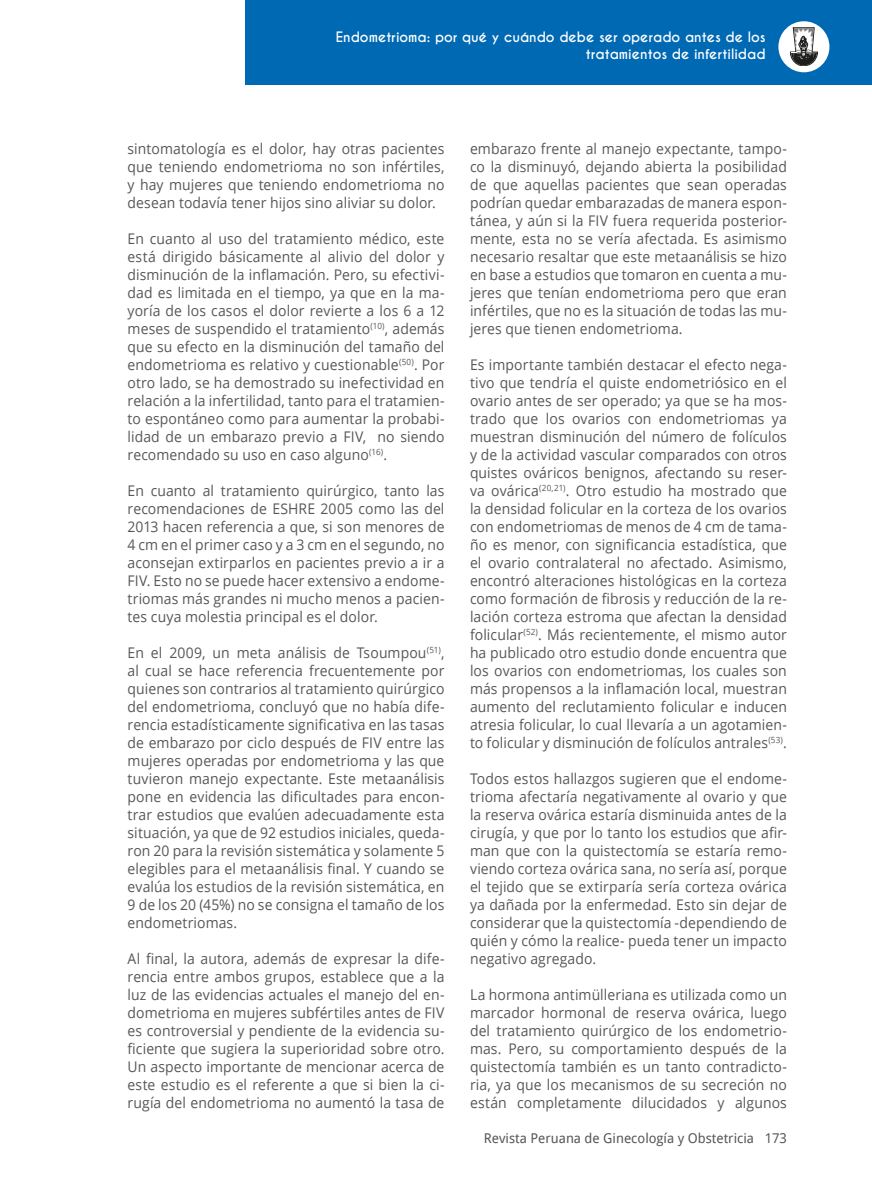
<style>
.page{position:relative;width:872px;height:1191px;background:#fff}
.page>*{position:absolute;margin:0;border:0;box-sizing:border-box;transform-origin:0 0}
.t1{font:14.7px/18px "Open Sans";letter-spacing:.005em;color:#575756;text-align:justify;scale:.95 1}
.t2{font:700 13.5px/16.2px "Caviar Dreams";color:#fff;text-align:right}
.t3{font:13.5px "Droid Sans";color:#575756}
</style>
<div class="page">
<div style="left:246px;top:0;width:626px;height:85px;background:#0069b4"></div>
<div style="left:778px;top:21px;width:51px;height:51px;background:#fff;border-radius:50%"></div>
<svg style="left:790px;top:28px;width:28px;height:38px"></svg>
<p class="t2" style="left:336px;top:30px;width:431px">Endometrioma: por qué y cuándo debe ser operado antes de los tratamientos de infertilidad</p>
<p class="t1" style="left:128px;top:139px;width:335px">sintomatología es el dolor, hay otras pacientes que teniendo endometrioma no son infértiles, y hay mujeres que teniendo endometrioma no desean todavía tener hijos sino aliviar su dolor.</p>
<p class="t1" style="left:128px;top:229px;width:335px">En cuanto al uso del tratamiento médico, este está dirigido básicamente al alivio del dolor y disminución de la inflamación. Pero, su efectivi&shy;dad es limitada en el tiempo, ya que en la ma&shy;yoría de los casos el dolor revierte a los 6 a 12 meses de suspendido el tratamiento<sup>(10)</sup>, además que su efecto en la disminución del tamaño del endometrioma es relativo y cuestionable<sup>(50)</sup>. Por otro lado, se ha demostrado su inefectividad en relación a la infertilidad, tanto para el tratamien&shy;to espontáneo como para aumentar la probabi&shy;lidad de un embarazo previo a FIV, no siendo recomendado su uso en caso alguno<sup>(16)</sup>.</p>
<p class="t1" style="left:128px;top:481px;width:335px">En cuanto al tratamiento quirúrgico, tanto las recomendaciones de ESHRE 2005 como las del 2013 hacen referencia a que, si son menores de 4 cm en el primer caso y a 3 cm en el segundo, no aconsejan extirparlos en pacientes previo a ir a FIV. Esto no se puede hacer extensivo a endome&shy;triomas más grandes ni mucho menos a pacien&shy;tes cuya molestia principal es el dolor.</p>
<p class="t1" style="left:128px;top:643px;width:335px">En el 2009, un meta análisis de Tsoumpou<sup>(51)</sup>, al cual se hace referencia frecuentemente por quienes son contrarios al tratamiento quirúrgico del endometrioma, concluyó que no había dife&shy;rencia estadísticamente significativa en las tasas de embarazo por ciclo después de FIV entre las mujeres operadas por endometrioma y las que tuvieron manejo expectante. Este metaanálisis pone en evidencia las dificultades para encon&shy;trar estudios que evalúen adecuadamente esta situación, ya que de 92 estudios iniciales, queda&shy;ron 20 para la revisión sistemática y solamente 5 elegibles para el metaanálisis final. Y cuando se evalúa los estudios de la revisión sistemática, en 9 de los 20 (45%) no se consigna el tamaño de los endometriomas.</p>
<p class="t1" style="left:128px;top:949px;width:335px">Al final, la autora, además de expresar la dife&shy;rencia entre ambos grupos, establece que a la luz de las evidencias actuales el manejo del en&shy;dometrioma en mujeres subfértiles antes de FIV es controversial y pendiente de la evidencia su&shy;ficiente que sugiera la superioridad sobre otro.<br>Un aspecto importante de mencionar acerca de este estudio es el referente a que si bien la ci&shy;rugía del endometrioma no aumentó la tasa de</p>
<p class="t1" style="left:470px;top:139px;width:335px">embarazo frente al manejo expectante, tampo&shy;co la disminuyó, dejando abierta la posibilidad de que aquellas pacientes que sean operadas podrían quedar embarazadas de manera espon&shy;tánea, y aún si la FIV fuera requerida posterior&shy;mente, esta no se vería afectada. Es asimismo necesario resaltar que este metaanálisis se hizo en base a estudios que tomaron en cuenta a mu&shy;jeres que tenían endometrioma pero que eran infértiles, que no es la situación de todas las mu&shy;jeres que tienen endometrioma.</p>
<p class="t1" style="left:470px;top:355px;width:335px">Es importante también destacar el efecto nega&shy;tivo que tendría el quiste endometriósico en el ovario antes de ser operado; ya que se ha mos&shy;trado que los ovarios con endometriomas ya muestran disminución del número de folículos y de la actividad vascular comparados con otros quistes ováricos benignos, afectando su reser&shy;va ovárica<sup>(20,21)</sup>. Otro estudio ha mostrado que la densidad folicular en la corteza de los ovarios con endometriomas de menos de 4 cm de tama&shy;ño es menor, con significancia estadística, que el ovario contralateral no afectado. Asimismo, encontró alteraciones histológicas en la corteza como formación de fibrosis y reducción de la re&shy;lación corteza estroma que afectan la densidad folicular<sup>(52)</sup>. Más recientemente, el mismo autor ha publicado otro estudio donde encuentra que los ovarios con endometriomas, los cuales son más propensos a la inflamación local, muestran aumento del reclutamiento folicular e inducen atresia folicular, lo cual llevaría a un agotamien&shy;to folicular y disminución de folículos antrales<sup>(53)</sup>.</p>
<p class="t1" style="left:470px;top:769px;width:335px">Todos estos hallazgos sugieren que el endome&shy;trioma afectaría negativamente al ovario y que la reserva ovárica estaría disminuida antes de la cirugía, y que por lo tanto los estudios que afir&shy;man que con la quistectomía se estaría remo&shy;viendo corteza ovárica sana, no sería así, porque el tejido que se extirparía sería corteza ovárica ya dañada por la enfermedad. Esto sin dejar de considerar que la quistectomía -dependiendo de quién y cómo la realice- pueda tener un impacto negativo agregado.</p>
<p class="t1" style="left:470px;top:985px;width:335px">La hormona antimülleriana es utilizada como un marcador hormonal de reserva ovárica, luego del tratamiento quirúrgico de los endometrio&shy;mas. Pero, su comportamiento después de la quistectomía también es un tanto contradicto&shy;ria, ya que los mecanismos de su secreción no están completamente dilucidados y algunos</p>
<p class="t3" style="left:484px;top:1128px;width:304px">Revista Peruana de Ginecología y Obstetricia 173</p>
</div>
